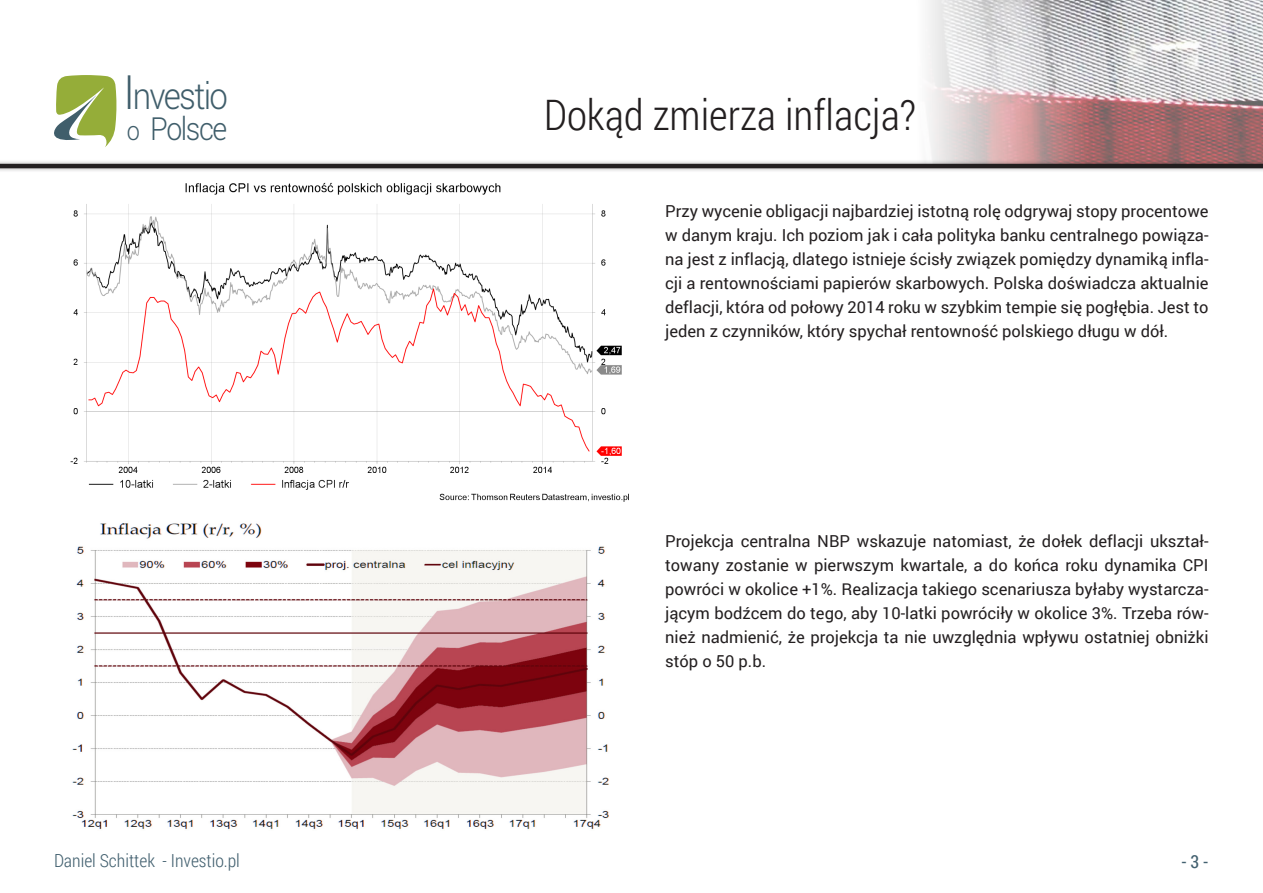
<style>
.page{position:relative;width:1263px;height:893px;background:#fff}
.page>*{position:absolute;margin:0;border:0;box-sizing:border-box;transform-origin:0 0}
.naglowek{font:300 42px "Roboto Condensed";color:#231f20}
.t1{font:300 36.75px "Roboto";letter-spacing:-.05em;color:#405e6b;scale:.9 1}
.t2{font:300 31.8px "Roboto";letter-spacing:-.05em;color:#405e6b;scale:.9 1}
.t3{font:300 18px "Roboto Condensed";color:#42606f}
.t4{font:18px "Roboto Condensed";color:#42606f}
.ramka_tekstowa_obok{font:16.5px/24px "Roboto";color:#231f20;text-align:justify}
.s1{font-size:47.4px}
.s2{font-size:26.25px}
</style>
<div class="page">
<img style="left:928px;top:0;width:335px;height:159px">
<svg style="left:54px;top:75px;width:63px;height:72px"></svg>
<div style="left:0;top:159px;width:1263px;height:14px;background:#231f20;opacity:.4"></div>
<hr style="left:0;top:164px;width:1263px;height:4px;background:#231f20">
<img style="left:70px;top:182px;width:559px;height:320px">
<img style="left:72px;top:523px;width:537px;height:307px">
<p class="t1" style="left:123px;top:70px;width:118px"><span class="s1">I</span>nvestio</p>
<p class="t2" style="left:127px;top:107px;width:113px"><span class="s2">o</span> Polsce</p>
<p class="naglowek" style="left:544px;top:86px;width:374px">Dokąd zmierza inflacja?</p>
<p class="ramka_tekstowa_obok" style="left:665px;top:199px;width:545px">Przy wycenie obligacji najbardziej istotną rolę odgrywaj stopy procentowe w danym kraju. Ich poziom jak i cała polityka banku centralnego powiąza&shy;na jest z inflacją, dlatego istnieje ścisły związek pomiędzy dynamiką infla&shy;cji a rentownościami papierów skarbowych. Polska doświadcza aktualnie deflacji, która od połowy 2014 roku w szybkim tempie się pogłębia. Jest to jeden z czynników, który spychał rentowność polskiego długu w dół.</p>
<p class="ramka_tekstowa_obok" style="left:665px;top:529px;width:545px">Projekcja centralna NBP wskazuje natomiast, że dołek deflacji ukształ&shy;towany zostanie w pierwszym kwartale, a do końca roku dynamika CPI powróci w okolice +1%. Realizacja takiego scenariusza byłaby wystarcza&shy;jącym bodźcem do tego, aby 10-latki powróciły w okolice 3%. Trzeba rów&shy;nież nadmienić, że projekcja ta nie uwzględnia wpływu ostatniej obniżki stóp o 50 p.b.</p>
<p class="t3" style="left:54px;top:848px;width:187px">Daniel Schittek - Investio.pl</p>
<p class="t4" style="left:1181px;top:849px;width:29px">- 3 -</p>
</div>
